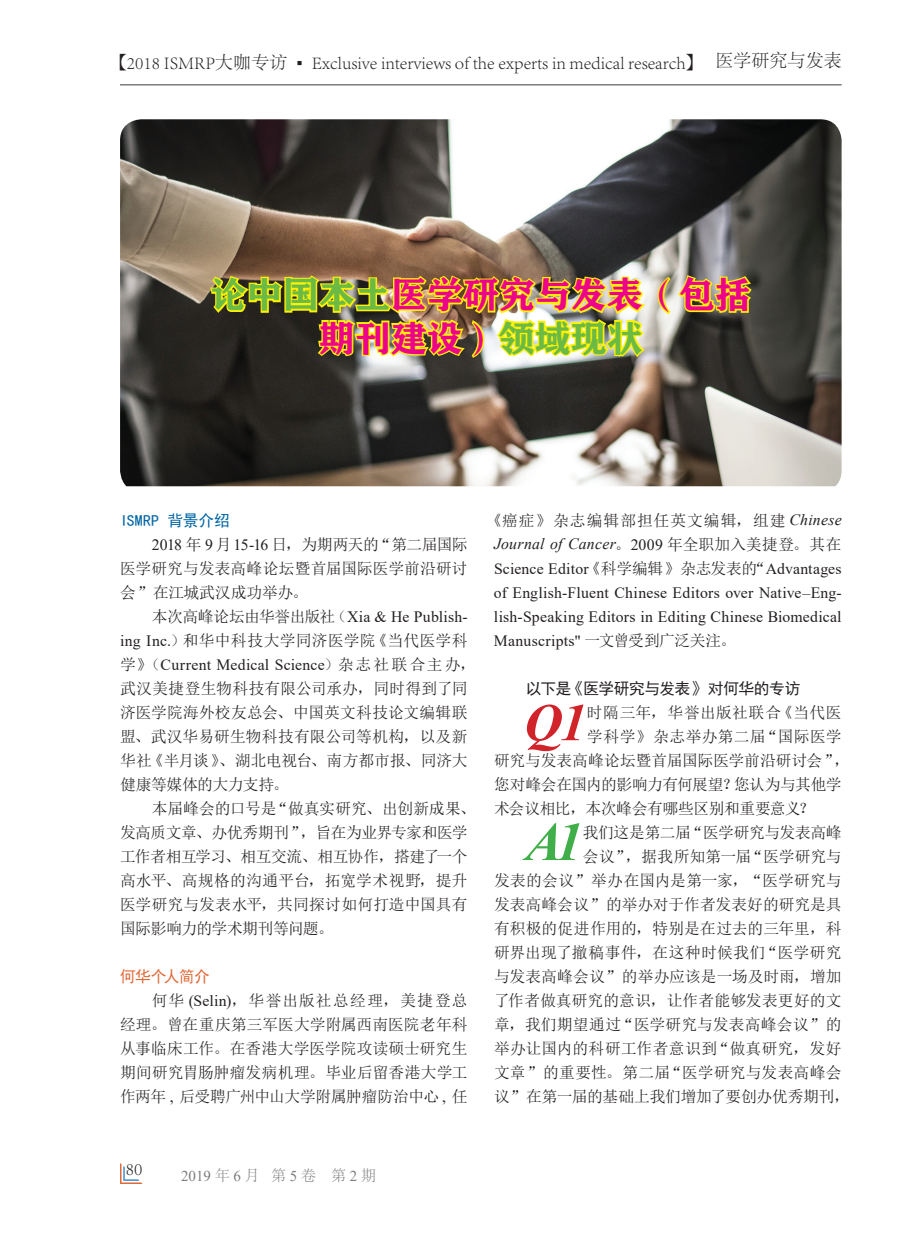
<style>
.page{position:relative;width:919px;height:1238px;background:#fff}
.page>*{position:absolute;margin:0;border:0;box-sizing:border-box;transform-origin:0 0}
.t1{font:italic 700 54.45px "Times New Roman";color:#40ae49}
.t2{font:italic 700 52.65px "Times New Roman";color:#d1232a}
.t3{font:36px/43.2px "FZCHSJW GB1 0";color:#ed028c;text-align:center}
.t4{font:300 18px "Adobe Song Std";color:#231f20}
.t5{font:15.75px/24px "N Sim Sun";color:#231f20;text-align:justify}
.t6{font:15.75px/24.2px "Times New Roman";letter-spacing:.015em;color:#231f20;text-align:justify}
.t7{font:15.75px "N Sim Sun";letter-spacing:.025em;color:#231f20}
.t8{font:15.75px "N Sim Sun";letter-spacing:-.03em;color:#231f20}
.t9{font:15.75px "N Sim Sun";letter-spacing:.065em;color:#231f20}
.t10{font:15.75px "N Sim Sun";letter-spacing:.02em;color:#231f20}
.t11{font:15.75px "N Sim Sun";letter-spacing:-.025em;color:#231f20}
.t12{font:15.75px "Sim Hei";letter-spacing:-.035em;color:#231f20}
.t13{font:15.75px "N Sim Sun";letter-spacing:.04em;color:#231f20}
.t14{font:15.75px "Sim Hei";color:#0065a4}
.t15{font:15.75px "Sim Hei";letter-spacing:-.045em;color:#e06836}
.t16{font:15px "Times New Roman";color:#7c7c80}
.s1{font-family:"Adobe Fangsong Std";font-weight:400}
.s2{font-family:"Arial Narrow";font-weight:400}
.s3{color:#6bba45}
.s4{font-family:"Times New Roman"}
.s5{font-family:"N Sim Sun"}
.s6{font-family:"Adobe Song Std";font-weight:300}
.s7{font-family:"Times New Roman";font-style:italic}
.s8{font-style:italic}
</style>
<div class="page">
<hr style="left:120px;top:84px;width:721px;height:1px;background:#7c7c80">
<svg style="left:120px;top:1163px;width:22px;height:20px"></svg>
<img style="left:120px;top:119px;width:721px;height:367px">
<img style="left:655px;top:273px;width:98px;height:44px">
<img style="left:208px;top:251px;width:440px;height:110px">
<p class="t4" style="left:109px;top:52px;width:734px"><span class="s1">【</span>2018 ISMRP大咖专访 <span class="s2">▪</span> Exclusive interviews of the experts in medical research<span class="s1">】</span> 医学研究与发表</p>
<h3 class="t3" style="left:211px;top:274px;width:541px"><span class="s3">论中国本土</span>医学研究与发表（包括期刊建设）<span class="s3">领域现状</span></h3>
<p class="t14" style="left:120px;top:512px;width:111px">ISMRP 背景介绍</p>
<p class="t5" style="left:120px;top:532px;width:349px;text-indent:32px"><span class="s4">2018</span> 年 <span class="s4">9</span> 月 <span class="s4">15-16</span> 日，为期两天的“第二届国际医学研究与发表高峰论坛暨首届国际医学前沿研讨会”在江城武汉成功举办。</p>
<p class="t6" style="left:152px;top:604px;width:317px"><span class="s5">本次高峰论坛由华誉出版社（</span>Xia &amp; He Publish-</p>
<p class="t7" style="left:120px;top:632px;width:349px"><span class="s4">ing Inc.</span>）和华中科技大学同济医学院《当代医学科</p>
<p class="t6" style="left:120px;top:652px;width:357px"><span class="s5">学》（</span>Current Medical Science<span class="s5">）杂志社联合主办，</span></p>
<p class="t5" style="left:120px;top:676px;width:349px">武汉美捷登生物科技有限公司承办，同时得到了同济医学院海外校友总会、中国英文科技论文编辑联盟、武汉华易研生物科技有限公司等机构，以及新华社《半月谈》、湖北电视台、南方都市报、同济大健康等媒体的大力支持。</p>
<p class="t5" style="left:120px;top:796px;width:357px;text-align:left;text-indent:32px">本届峰会的口号是“做真实研究、出创新成果、发高质文章、办优秀期刊”，旨在为业界专家和医学工作者相互学习、相互交流、相互协作，搭建了一个高水平、高规格的沟通平台，拓宽学术视野，提升医学研究与发表水平，共同探讨如何打造中国具有国际影响力的学术期刊等问题。</p>
<p class="t15" style="left:120px;top:968px;width:91px">何华个人简介</p>
<p class="t5" style="left:120px;top:988px;width:349px;text-indent:32px">何华 <span class="s4">(Selin)</span>，华誉出版社总经理，美捷登总经理。曾在重庆第三军医大学附属西南医院老年科从事临床工作。在香港大学医学院攻读硕士研究生期间研究胃肠肿瘤发病机理。毕业后留香港大学工作两年 <span class="s4">,</span> 后受聘广州中山大学附属肿瘤防治中心 <span class="s4">,</span> 任</p>
<p class="t4" style="left:126px;top:1158px;width:18px">80</p>
<p class="t16" style="left:181px;top:1165px;width:196px">2019<span class="s6">年</span>6<span class="s6">月 第</span>5<span class="s6">卷 第</span>2<span class="s6">期</span></p>
<p class="t9" style="left:486px;top:512px;width:357px">《癌症》杂志编辑部担任英文编辑，组建 <span class="s7">Chinese</span></p>
<p class="t6" style="left:494px;top:531px;width:349px"><span class="s8">Journal of Cancer</span><span class="s5">。</span>2009 <span class="s5">年全职加入美捷登。其在</span>Science Editor <span class="s5">《科学编辑》杂志发表的“</span>Advantages of English-Fluent Chinese Editors over Native–Eng&shy;lish-Speaking Editors in Editing Chinese Biomedical Manuscripts" <span class="s5">一文曾受到广泛关注。</span></p>
<p class="t12" style="left:525px;top:680px;width:276px">以下是《医学研究与发表》对何华的专访</p>
<h2 class="t2" style="left:524px;top:685px;width:64px">Q1</h2>
<p class="t13" style="left:587px;top:704px;width:256px">时隔三年，华誉出版社联合《当代医</p>
<p class="t7" style="left:587px;top:728px;width:256px">学科学》杂志举办第二届“国际医学</p>
<p class="t5" style="left:494px;top:748px;width:357px">研究与发表高峰论坛暨首届国际医学前沿研讨会”，</p>
<p class="t8" style="left:494px;top:776px;width:349px">您对峰会在国内的影响力有何展望？您认为与其他学</p>
<p class="t11" style="left:494px;top:800px;width:322px">术会议相比，本次峰会有哪些区别和重要意义？</p>
<h1 class="t1" style="left:525px;top:803px;width:58px">A1</h1>
<p class="t8" style="left:583px;top:824px;width:260px">我们这是第二届“医学研究与发表高峰</p>
<p class="t5" style="left:583px;top:844px;width:260px">会议”，据我所知第一届“医学研究与</p>
<p class="t5" style="left:494px;top:868px;width:349px">发表的会议”举办在国内是第一家，“医学研究与</p>
<p class="t5" style="left:494px;top:892px;width:349px">发表高峰会议”的举办对于作者发表好的研究是具</p>
<p class="t5" style="left:494px;top:916px;width:349px">有积极的促进作用的，特别是在过去的三年里，科</p>
<p class="t5" style="left:494px;top:940px;width:349px">研界出现了撤稿事件，在这种时候我们“医学研究</p>
<p class="t5" style="left:494px;top:964px;width:349px">与发表高峰会议”的举办应该是一场及时雨，增加</p>
<p class="t5" style="left:494px;top:988px;width:349px">了作者做真研究的意识，让作者能够发表更好的文</p>
<p class="t5" style="left:494px;top:1012px;width:349px">章，我们期望通过“医学研究与发表高峰会议”的</p>
<p class="t10" style="left:494px;top:1040px;width:349px">举办让国内的科研工作者意识到“做真研究，发好</p>
<p class="t5" style="left:494px;top:1060px;width:349px">文章”的重要性。第二届“医学研究与发表高峰会</p>
<p class="t5" style="left:494px;top:1084px;width:357px">议”在第一届的基础上我们增加了要创办优秀期刊，</p>
</div>
